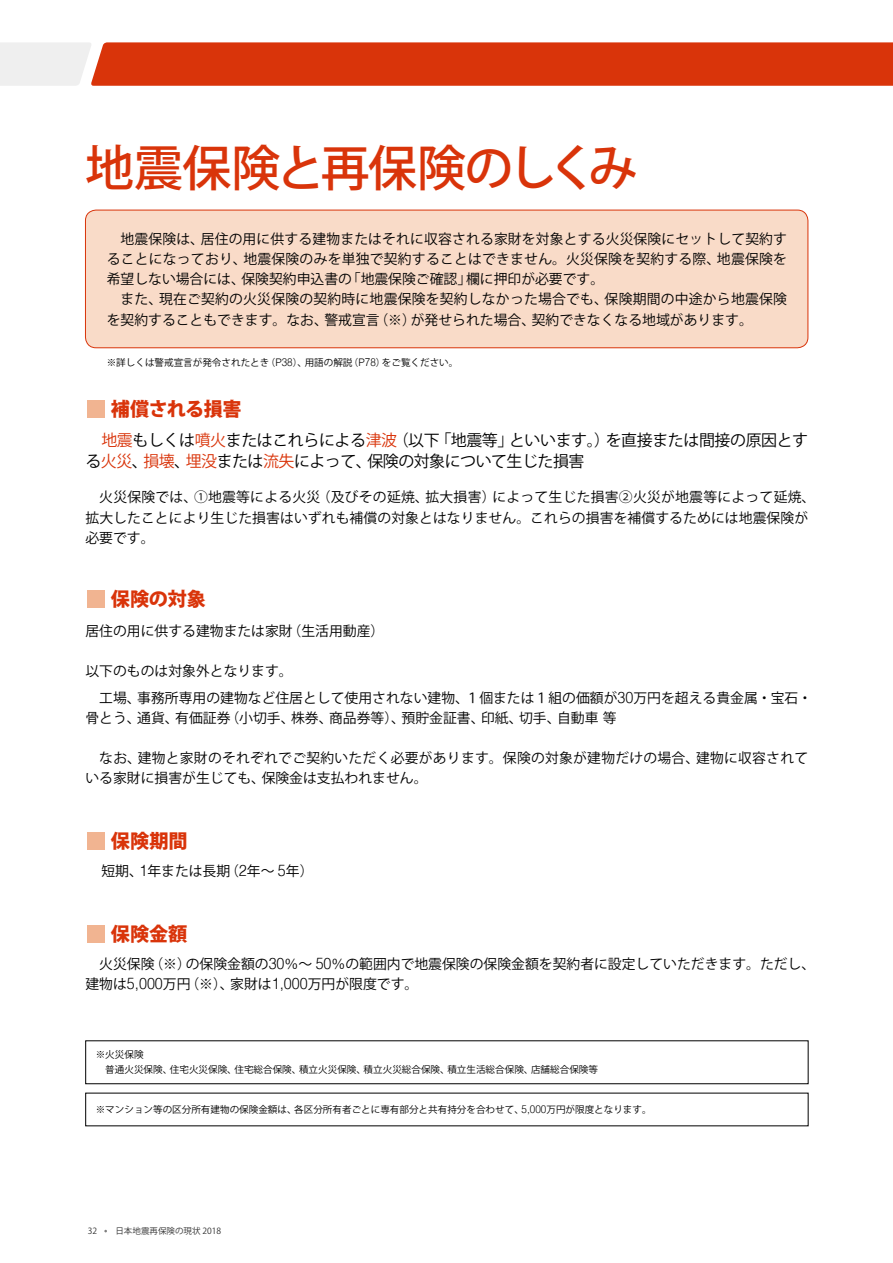
<style>
.page{position:relative;width:893px;height:1263px;background:#fff}
.page>*{position:absolute;margin:0;border:0;box-sizing:border-box;transform-origin:0 0}
.t1{font:500 48.9px "Koz Go Pro";letter-spacing:-.035em;color:#d9340a}
.t2{font:800 19.2px "Koz Go Pro";letter-spacing:-.005em;color:#d9340a}
.t3{font:800 19.2px "Koz Go Pro";letter-spacing:-.03em;color:#d9340a}
.t4{font:15.9px/21.3px "Koz Go Pro";letter-spacing:-.025em;color:#000}
.t5{font:13.8px/20.2px "Koz Go Pro";color:#000}
.t6{font:9.6px/14.9px "Koz Go Pro";color:#000}
.t7{font:8.55px "Koz Go Pro";color:#333}
.s1{font-family:"Helvetica";font-weight:300;font-size:10.5px}
.s2{font-family:"Helvetica";font-weight:300;font-size:10.95px}
.s3{color:#d9340a}
.s4{font-family:"Helvetica";font-weight:300;font-size:15.9px}
.s5{font-family:"Helvetica";font-weight:300;font-size:15px}
</style>
<div class="page">
<div style="left:85px;top:210px;width:723px;height:138px;background:#f9dbc8;border-radius:11px"></div>
<div style="left:85px;top:210px;width:723px;height:138px;border:1px solid #d9340a;border-radius:11px"></div>
<div style="left:87px;top:926px;width:17px;height:17px;background:#f1b491"></div>
<div style="left:87px;top:833px;width:17px;height:17px;background:#f1b491"></div>
<div style="left:87px;top:590px;width:17px;height:17px;background:#f1b491"></div>
<div style="left:87px;top:401px;width:17px;height:17px;background:#f1b491"></div>
<svg style="left:0;top:42px;width:893px;height:44px;background:#dc4b26"></svg>
<h1 class="t1" style="left:85px;top:137px;width:554px">地震保険と再保険のしくみ</h1>
<p class="t5" style="left:107px;top:229px;width:682px;text-align:justify;text-indent:14px">地震保険は、居住の用に供する建物またはそれに収容される家財を対象とする火災保険にセットして契約することになっており、地震保険のみを単独で契約することはできません。火災保険を契約する際、地震保険を希望しない場合には、保険契約申込書の「地震保険ご確認」欄に押印が必要です。</p>
<p class="t5" style="left:107px;top:290px;width:682px;text-indent:14px">また、現在ご契約の火災保険の契約時に地震保険を契約しなかった場合でも、保険期間の中途から地震保険を契約することもできます。なお、警戒宣言（※）が発せられた場合、契約できなくなる地域があります。</p>
<p class="t6" style="left:107px;top:355px;width:353px">※詳しくは警戒宣言が発令されたとき（<span class="s1">P</span><span class="s2">38</span>）、用語の解説（<span class="s1">P</span><span class="s2">78</span>）をご覧ください。</p>
<h2 class="t3" style="left:111px;top:396px;width:132px">補償される損害</h2>
<p class="t4" style="left:85px;top:429px;width:724px;text-indent:16px"><span class="s3">地震</span>もしくは<span class="s3">噴火</span>またはこれらによる<span class="s3">津波</span>（以下「地震等」といいます。）を直接または間接の原因とする<span class="s3">火災</span>、<span class="s3">損壊</span>、<span class="s3">埋没</span>または<span class="s3">流失</span>によって、保険の対象について生じた損害</p>
<p class="t5" style="left:85px;top:488px;width:731px;text-indent:14px">火災保険では、①地震等による火災（及びその延焼、拡大損害）によって生じた損害②火災が地震等によって延焼、拡大したことにより生じた損害はいずれも補償の対象とはなりません。これらの損害を補償するためには地震保険が必要です。</p>
<h2 class="t2" style="left:111px;top:586px;width:97px">保険の対象</h2>
<p class="t5" style="left:85px;top:621px;width:300px">居住の用に供する建物または家財（生活用動産）</p>
<p class="t5" style="left:99px;top:658px;width:714px;line-height:26.5px;text-indent:-14px">以下のものは対象外となります。<br>工場、事務所専用の建物など住居として使用されない建物、１個または１組の価額が<span class="s4">30</span>万円を超える貴金属・宝石・</p>
<p class="t5" style="left:85px;top:708px;width:533px">骨とう、通貨、有価証券（小切手、株券、商品券等）、預貯金証書、印紙、切手、自動車等</p>
<p class="t5" style="left:85px;top:748px;width:724px;text-indent:14px">なお、建物と家財のそれぞれでご契約いただく必要があります。保険の対象が建物だけの場合、建物に収容されている家財に損害が生じても、保険金は支払われません。</p>
<h2 class="t2" style="left:111px;top:829px;width:78px">保険期間</h2>
<p class="t5" style="left:101px;top:861px;width:214px">短期、<span class="s4">1</span>年または長期（<span class="s4">2</span>年～ <span class="s4">5</span>年）</p>
<h2 class="t2" style="left:111px;top:922px;width:78px">保険金額</h2>
<p class="t5" style="left:85px;top:954px;width:731px;text-indent:14px">火災保険（※）の保険金額の<span class="s4">30</span>％～ <span class="s4">50</span>％の範囲内で地震保険の保険金額を契約者に設定していただきます。ただし、建物は<span class="s4">5</span><span class="s5">,</span><span class="s4">000</span>万円（※）、家財は<span class="s4">1</span><span class="s5">,</span><span class="s4">000</span>万円が限度です。</p>
<p class="t6" style="left:96px;top:1048px;width:504px">※火災保険<br>　普通火災保険、住宅火災保険、住宅総合保険、積立火災保険、積立火災総合保険、積立生活総合保険、店舗総合保険等</p>
<p class="t6" style="left:96px;top:1102px;width:557px">※マンション等の区分所有建物の保険金額は、各区分所有者ごとに専有部分と共有持分を合わせて、<span class="s2">5</span><span class="s1">,</span><span class="s2">000</span>万円が限度となります。</p>
<p class="t7" style="left:88px;top:1226px;width:11px">32</p>
<p class="t7" style="left:115px;top:1226px;width:107px">日本地震再保険の現状 2018</p>
</div>
